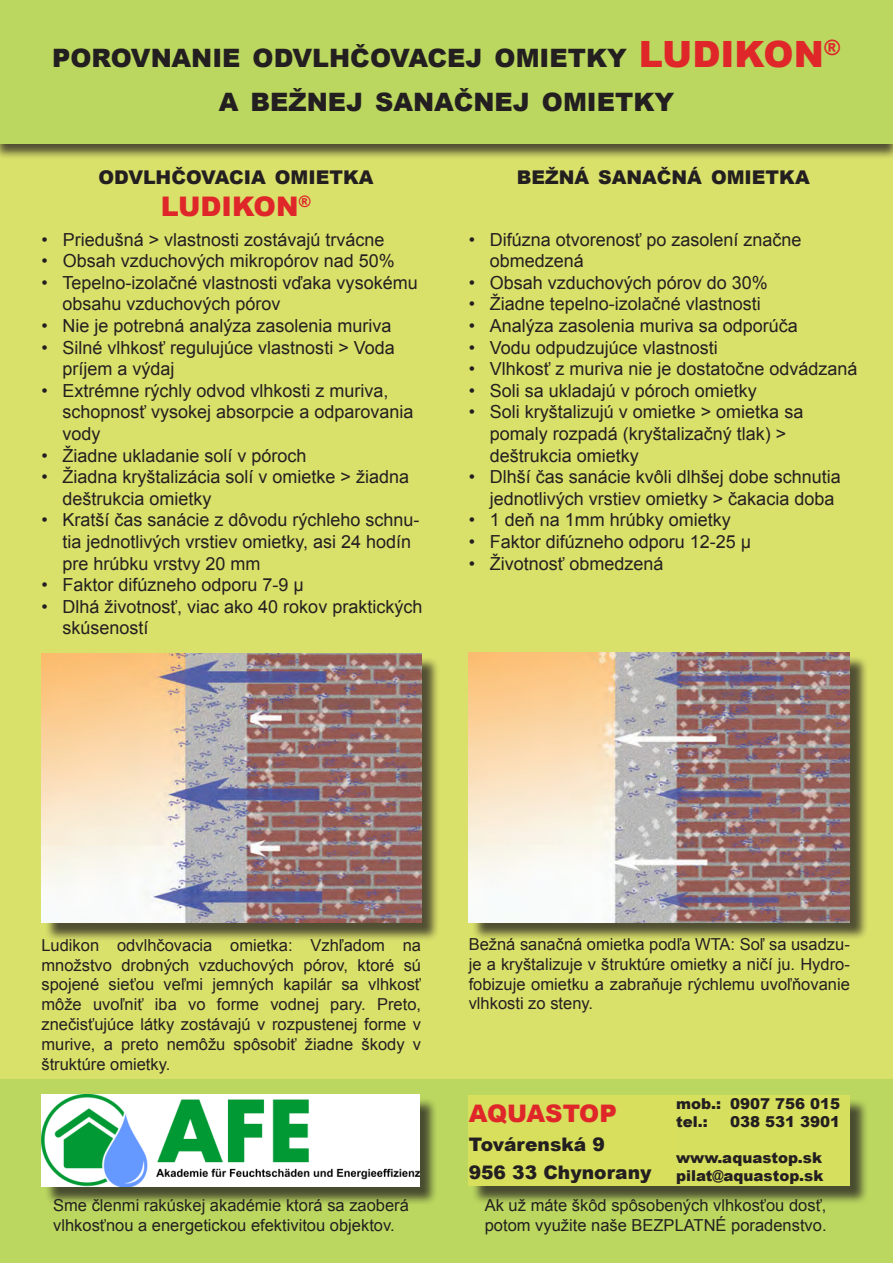
<style>
.page{position:relative;width:893px;height:1263px;background:#fff}
.page>*{position:absolute;margin:0;border:0;box-sizing:border-box;transform-origin:0 0}
.t1{font:900 36.15px "Arial";color:#df272a}
.t2{font:900 27px "Arial";color:#df272a}
.t3{font:900 25.35px "Arial";color:#231f20}
.t4{font:900 24.15px "Arial";color:#df272a}
.t5{font:900 18.9px "Arial";color:#231f20}
.t6{font:900 18.6px "Arial";color:#231f20}
.t7{font:18px/21.6px "Arial";color:#231f20}
.t8{font:16.5px/19.8px "Arial";color:#231f20;text-align:justify}
.t9{font:900 15px "Arial";color:#231f20}
.s1{font-size:36.15px;color:#df272a}
.s2{font-style:inherit}
</style>
<div class="page">
<div style="left:0;top:160px;width:893px;height:1103px;background:#dae16b"></div>
<div style="left:1px;top:1080px;width:892px;height:183px;background:#bbd760"></div>
<div style="left:471px;top:655px;width:397px;height:286px;background:#231f20;opacity:.75"></div>
<img style="left:469px;top:653px;width:381px;height:269px">
<div style="left:44px;top:656px;width:396px;height:285px;background:#231f20;opacity:.75"></div>
<img style="left:41px;top:653px;width:380px;height:270px">
<div style="left:44px;top:1097px;width:393px;height:108px;background:#231f20;opacity:.75"></div>
<img style="left:41px;top:1095px;width:378px;height:92px">
<div style="left:0;top:0;width:893px;height:160px;background:#231f20;opacity:.75"></div>
<div style="left:0;top:0;width:893px;height:144px;background:#bbd760"></div>
<div style="left:471px;top:1098px;width:397px;height:107px;background:#231f20;opacity:.75"></div>
<div style="left:469px;top:1095px;width:381px;height:91px;background:#d7df5e"></div>
<p class="t3" style="left:52px;top:40px;width:666px">POROVNANIE ODVLHČOVACEJ OMIETKY <span class="s1">LUDIKO</span></p>
<p class="t1" style="left:794px;top:28px;width:49px">N<sup>®</sup></p>
<p class="t3" style="left:219px;top:83px;width:457px">A BEŽNEJ SANAČNEJ OMIETKY</p>
<p class="t5" style="left:99px;top:163px;width:276px">ODVLHČOVACIA OMIETKA</p>
<p class="t2" style="left:161px;top:187px;width:59px">LUDIKO</p>
<p class="t2" style="left:276px;top:187px;width:37px">N<sup>®</sup></p>
<p class="t7" style="left:41px;top:229px;width:344px"><span class="s2">• P</span>riedušná &gt; vlastnosti zostávajú trvácne</p>
<p class="t7" style="left:41px;top:250px;width:355px">• Obsah vzduchových mikropórov nad 50%</p>
<p class="t7" style="left:62px;top:272px;width:357px;text-indent:-21px">• Tepelno-izolačné vlastnosti vďaka vysokému obsahu vzduchových pórov</p>
<p class="t7" style="left:41px;top:315px;width:352px">• Nie je potrebná analýza zasolenia muriva</p>
<p class="t7" style="left:62px;top:337px;width:334px;text-indent:-21px">• Silné vlhkosť regulujúce vlastnosti &gt; Voda príjem a výdaj</p>
<p class="t7" style="left:62px;top:380px;width:352px;text-indent:-21px">• Extrémne rýchly odvod vlhkosti z muriva, schopnosť vysokej absorpcie a odparovania vody</p>
<p class="t7" style="left:41px;top:445px;width:267px">• Žiadne ukladanie solí v póroch</p>
<p class="t7" style="left:62px;top:466px;width:348px;text-indent:-21px">• Žiadna kryštalizácia solí v omietke &gt; žiadna deštrukcia omietky</p>
<p class="t7" style="left:62px;top:509px;width:359px;text-indent:-21px">• Kratší čas sanácie z dôvodu rýchleho schnu&shy;tia jednotlivých vrstiev omietky, asi 24 hodín pre hrúbku vrstvy 20 mm</p>
<p class="t7" style="left:41px;top:574px;width:264px">• Faktor difúzneho odporu 7-9 μ</p>
<p class="t7" style="left:62px;top:596px;width:361px;text-indent:-21px">• Dlhá životnosť, viac ako 40 rokov praktických skúseností</p>
<p class="t5" style="left:517px;top:163px;width:294px">BEŽNÁ SANAČNÁ OMIETKA</p>
<p class="t7" style="left:490px;top:229px;width:313px;text-indent:-21px">• Difúzna otvorenosť po zasolení značne obmedzená</p>
<p class="t7" style="left:469px;top:272px;width:301px">• Obsah vzduchových pórov do 30%</p>
<p class="t7" style="left:469px;top:293px;width:294px">• Žiadne tepelno-izolačné vlastnosti</p>
<p class="t7" style="left:469px;top:315px;width:331px">• Analýza zasolenia muriva sa odporúča</p>
<p class="t7" style="left:469px;top:337px;width:251px">• Vodu odpudzujúce vlastnosti</p>
<p class="t7" style="left:469px;top:358px;width:390px">• Vlhkosť z muriva nie je dostatočne odvádzaná</p>
<p class="t7" style="left:469px;top:380px;width:290px">• Soli sa ukladajú v póroch omietky</p>
<p class="t7" style="left:490px;top:401px;width:315px;text-indent:-21px">• Soli kryštalizujú v omietke &gt; omietka sa pomaly rozpadá (kryštalizačný tlak) &gt; deštrukcia omietky</p>
<p class="t7" style="left:490px;top:466px;width:353px;text-indent:-21px">• Dlhší čas sanácie kvôli dlhšej dobe schnutia jednotlivých vrstiev omietky &gt; čakacia doba</p>
<p class="t7" style="left:469px;top:509px;width:264px">• 1 deň na 1mm hrúbky omietky</p>
<p class="t7" style="left:469px;top:531px;width:284px">• Faktor difúzneho odporu 12-25 μ</p>
<p class="t7" style="left:469px;top:553px;width:196px">• Životnosť obmedzená</p>
<p class="t8" style="left:41px;top:935px;width:381px">Ludikon odvlhčovacia omietka: Vzhľadom na množstvo drobných vzduchových pórov, ktoré sú spojené sieťou veľmi jemných kapilár sa vlhkosť môže uvoľniť iba vo forme vodnej pary. Preto, znečisťujúce látky zostávajú v rozpustenej forme v murive, a preto nemôžu spôsobiť žiadne škody v štruktúre omietky.</p>
<p class="t8" style="left:53px;top:1195px;width:357px">Sme členmi rakúskej akadémie ktorá sa zaoberá vlhkosťnou a energetickou efektivitou objektov.</p>
<p class="t8" style="left:469px;top:934px;width:383px">Bežná sanačná omietka podľa WTA: Soľ sa usadzu&shy;je a kryštalizuje v štruktúre omietky a ničí ju. Hydro&shy;fobizuje omietku a zabraňuje rýchlemu uvoľňovanie vlhkosti zo steny.</p>
<p class="t4" style="left:469px;top:1096px;width:150px">AQUASTOP</p>
<p class="t6" style="left:469px;top:1130px;width:138px">Továrenská 9</p>
<p class="t6" style="left:469px;top:1159px;width:184px">956 33 Chynorany</p>
<p class="t9" style="left:676px;top:1093px;width:166px">mob.: 0907 756 015</p>
<p class="t9" style="left:676px;top:1111px;width:33px">tel.:</p>
<p class="t9" style="left:730px;top:1111px;width:112px">038 531 3901</p>
<p class="t9" style="left:676px;top:1147px;width:147px">www.aquastop.sk</p>
<p class="t9" style="left:676px;top:1165px;width:149px">pilat@aquastop.sk</p>
<p class="t8" style="left:485px;top:1195px;width:343px">Ak už máte škôd spôsobených vlhkosťou dosť, potom využite naše BEZPLATNÉ poradenstvo.</p>
</div>
